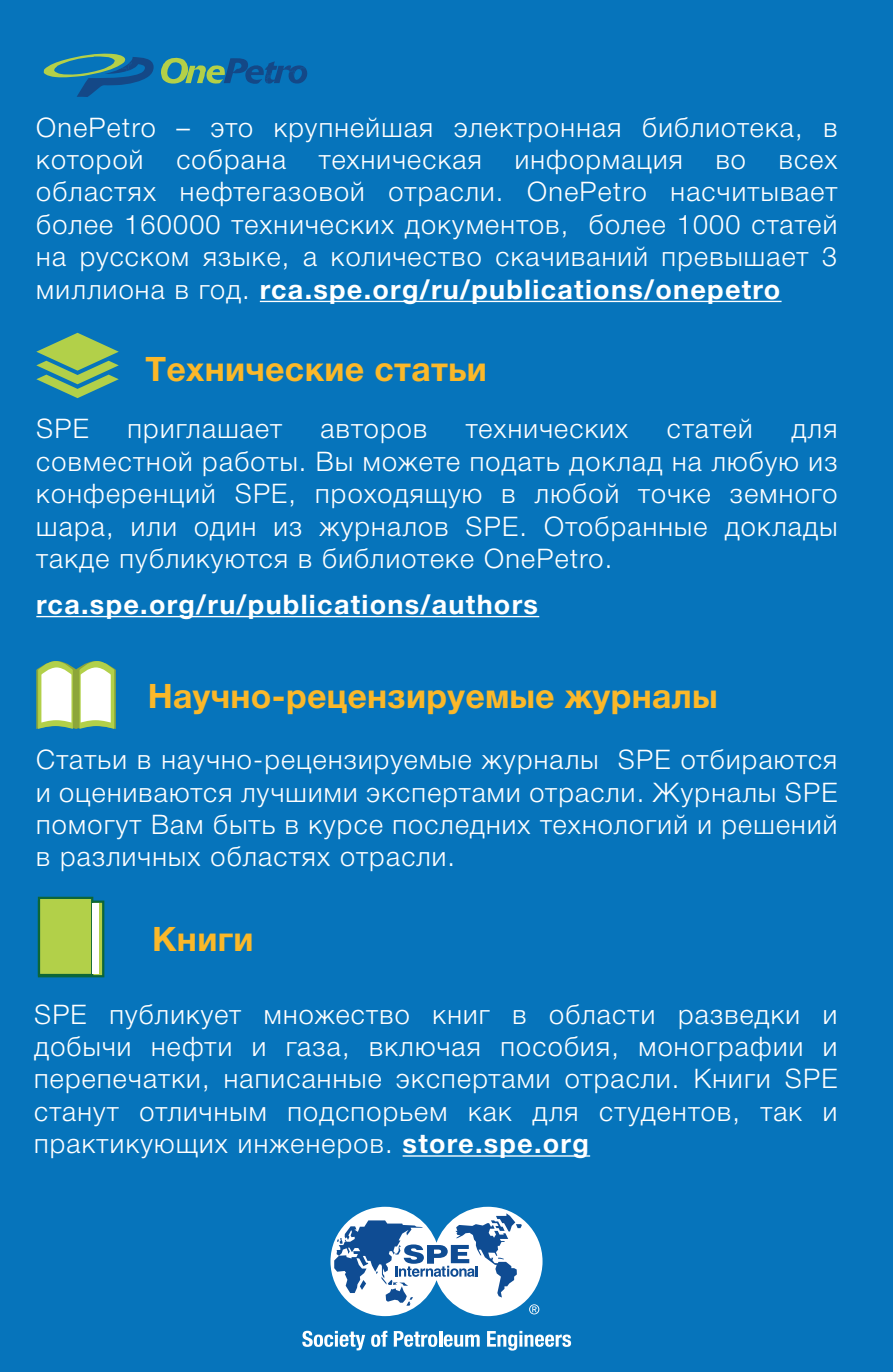
<style>
.page{position:relative;width:893px;height:1372px;background:#fff}
.page>*{position:absolute;margin:0;border:0;box-sizing:border-box;transform-origin:0 0}
.t1{font:700 33.75px "Helvetica Neue Cyr";letter-spacing:.01em;color:#fbb829}
.t2{font:300 27px/32.4px "Helvetica Neue Cyr";letter-spacing:.045em;color:#fff;text-align:justify}
.t3{font:700 27px "Helvetica Neue Cyr";letter-spacing:.045em;color:#fff}
.s1{font-weight:700}
</style>
<div class="page">
<div style="left:0;top:0;width:893px;height:1371px;background:#0674bb"></div>
<svg style="left:161px;top:57px;width:146px;height:27px"></svg>
<svg style="left:44px;top:54px;width:110px;height:43px"></svg>
<hr style="left:260px;top:301px;width:522px;height:1px;background:#fff">
<svg style="left:36px;top:333px;width:83px;height:65px"></svg>
<hr style="left:36px;top:616px;width:503px;height:1px;background:#fff">
<svg style="left:36px;top:661px;width:80px;height:68px;background:#cbdeb6"></svg>
<div style="left:38px;top:900px;width:66px;height:77px;background:#b2d049;border:2px solid #0c6638"></div>
<div style="left:38px;top:896px;width:55px;height:80px;background:#b2d049;border:2px solid #0c6638"></div>
<div style="left:92px;top:902px;width:7px;height:71px;background:#fff"></div>
<hr style="left:403px;top:1155px;width:187px;height:1px;background:#fff">
<svg style="left:330px;top:1206px;width:212px;height:109px"></svg>
<svg style="left:302px;top:1330px;width:63px;height:20px"></svg>
<svg style="left:371px;top:1330px;width:16px;height:16px"></svg>
<svg style="left:394px;top:1331px;width:43px;height:15px"></svg>
<hr style="left:439px;top:1330px;width:3px;height:16px;background:#fff">
<svg style="left:444px;top:1334px;width:36px;height:12px"></svg>
<svg style="left:487px;top:1330px;width:84px;height:20px"></svg>
<p class="t2" style="left:36px;top:111px;width:803px">OnePetro – это крупнейшая электронная библиотека, в которой собрана техническая информация во всех областях нефтегазовой отрасли. OnePetro насчитывает более 160000 технических документов, более 1000 статей на русском языке, а количество скачиваний превышает 3 миллиона в год. <span class="s1">rca.spe.org/ru/publications/onepetro</span></p>
<p class="t1" style="left:145px;top:351px;width:343px">Технические статьи</p>
<p class="t2" style="left:36px;top:413px;width:54px">SPE</p>
<p class="t2" style="left:127px;top:413px;width:156px">приглашает</p>
<p class="t2" style="left:321px;top:413px;width:108px">авторов</p>
<p class="t2" style="left:466px;top:413px;width:164px">технических</p>
<p class="t2" style="left:667px;top:413px;width:87px">статей</p>
<p class="t2" style="left:36px;top:413px;width:803px;text-indent:755px">для совместной работы. Вы можете подать доклад на любую из конференций SPE, проходящую в любой точке земного шара, или один из журналов SPE. Отобранные доклады такде публикуются в библиотеке OnePetro.</p>
<p class="t3" style="left:36px;top:589px;width:503px">rca.spe.org/ru/publications/authors</p>
<p class="t1" style="left:148px;top:677px;width:571px">Научно-рецензируемые журналы</p>
<p class="t2" style="left:36px;top:743px;width:803px">Статьи в научно-рецензируемые журналы SPE отбираются и оцениваются лучшими экспертами отрасли. Журналы SPE помогут Вам быть в курсе последних технологий и решений в различных областях отрасли.</p>
<p class="t1" style="left:152px;top:920px;width:103px">Книги</p>
<p class="t2" style="left:34px;top:998px;width:805px">SPE публикует множество книг в области разведки и добычи нефти и газа, включая пособия, монографии и перепечатки, написанные экспертами отрасли. Книги SPE станут отличным подспорьем как для студентов, так и практикующих инженеров. <span class="s1">store.spe.org</span></p>
</div>
